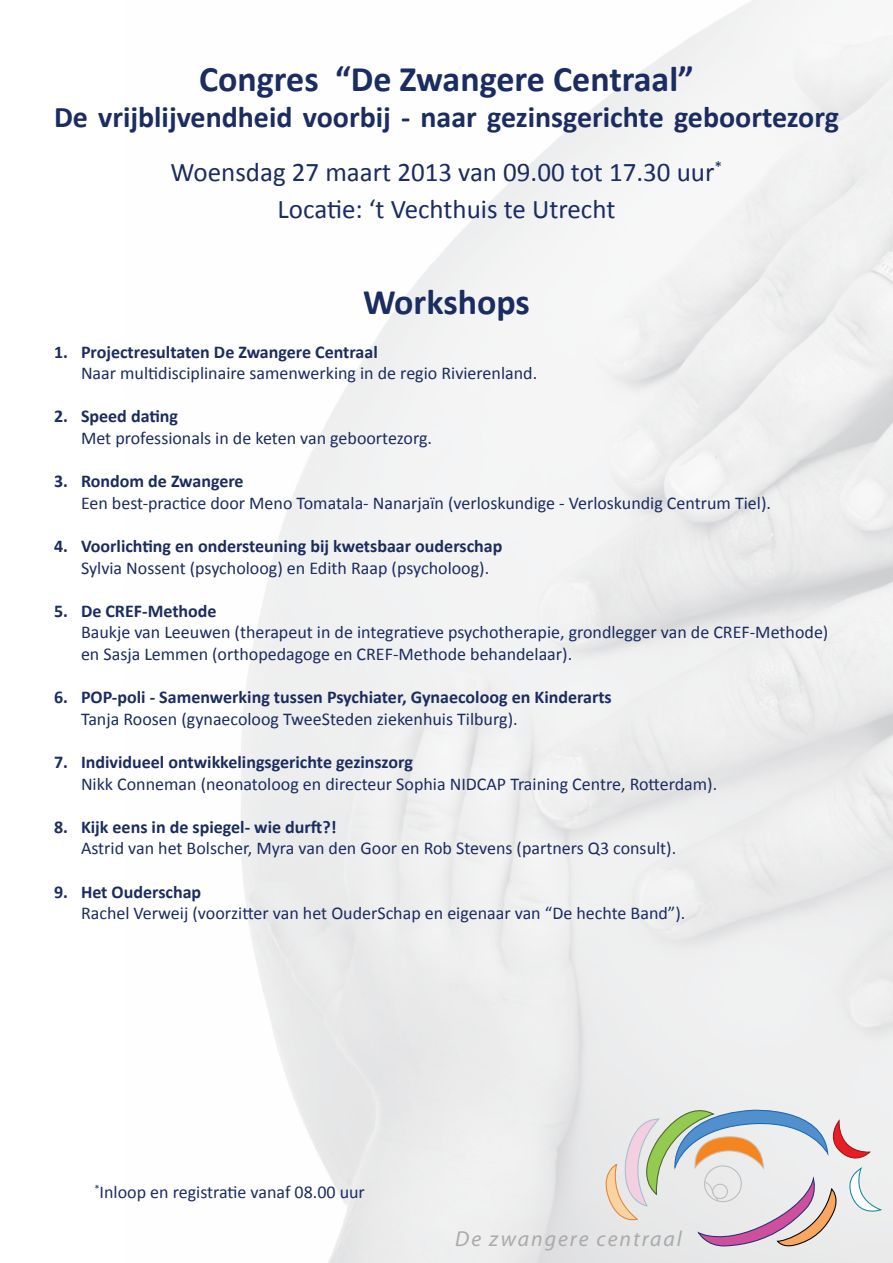
<style>
.page{position:relative;width:893px;height:1263px;background:#fff}
.page>*{position:absolute;margin:0;border:0;box-sizing:border-box;transform-origin:0 0}
.t1{font:700 36px "Calibri";color:#1b2c61}
.t2{font:700 30px "Calibri";color:#1b2c61}
.t3{font:27px "Calibri";color:#1b2c61}
.t4{font:italic 21.75px "Myriad Pro";letter-spacing:.09em;color:#a9aaa9}
.t5{font:18px/21.6px "Calibri";color:#1b2c5e}
.t6{font:700 18px/21.6px "Calibri";color:#1b2c5e}
.t7{font:18px "Calibri";color:#1b2c61}
.s1{font-weight:700}
.s2{font-weight:400}
</style>
<div class="page">
<svg style="left:598px;top:1110px;width:284px;height:139px;background:#dad5d4"></svg>
<p class="t1" style="left:199px;top:56px;width:496px">Congres “De Zwangere Centraal”</p>
<p class="t2" style="left:54px;top:98px;width:786px">De vrijblijvendheid voorbij - naar gezinsgerichte geboortezorg</p>
<p class="t3" style="left:171px;top:155px;width:553px">Woensdag 27 maart 2013 van 09.00 tot 17.30 uur<sup>*</sup></p>
<p class="t3" style="left:278px;top:192px;width:339px">Locatie: ‘t Vechthuis te Utrecht</p>
<p class="t1" style="left:363px;top:279px;width:168px">Workshops</p>
<p class="t5" style="left:81px;top:341px;width:458px;text-indent:-27px"><span class="s1">1. Projectresultaten De Zwangere Centraal<br></span>Naar multidisciplinaire samenwerking in de regio Rivierenland.</p>
<p class="t5" style="left:81px;top:406px;width:353px;text-indent:-27px"><span class="s1">2. Speed dating<br></span>Met professionals in de keten van geboortezorg.</p>
<p class="t5" style="left:81px;top:470px;width:691px;text-indent:-27px"><span class="s1">3. Rondom de Zwangere<br></span>Een best-practice door Meno Tomatala- Nanarjaïn (verloskundige - Verloskundig Centrum Tiel).</p>
<p class="t6" style="left:81px;top:535px;width:423px;text-indent:-27px">4. Voorlichting en ondersteuning bij kwetsbaar ouderschap<br><span class="s2">Sylvia Nossent (psycholoog) en Edith Raap (psycholoog).</span></p>
<p class="t5" style="left:81px;top:600px;width:749px;text-indent:-27px"><span class="s1">5. De CREF-Methode<br></span>Baukje van Leeuwen (therapeut in de integratieve psychotherapie, grondlegger van de CREF-Methode) en Sasja Lemmen (orthopedagoge en CREF-Methode behandelaar).</p>
<p class="t6" style="left:81px;top:686px;width:532px;text-indent:-27px">6. POP-poli - Samenwerking tussen Psychiater, Gynaecoloog en Kinderarts<br><span class="s2">Tanja Roosen (gynaecoloog TweeSteden ziekenhuis Tilburg).</span></p>
<p class="t5" style="left:81px;top:751px;width:638px;text-indent:-27px"><span class="s1">7. Individueel ontwikkelingsgerichte gezinszorg<br></span>Nikk Conneman (neonatoloog en directeur Sophia NIDCAP Training Centre, Rotterdam).</p>
<p class="t5" style="left:81px;top:816px;width:597px;text-indent:-27px"><span class="s1">8. Kijk eens in de spiegel- wie durft?!<br></span>Astrid van het Bolscher, Myra van den Goor en Rob Stevens (partners Q3 consult).</p>
<p class="t5" style="left:81px;top:881px;width:606px;text-indent:-27px"><span class="s1">9. Het Ouderschap<br></span>Rachel Verweij (voorzitter van het OuderSchap en eigenaar van “De hechte Band”).</p>
<p class="t7" style="left:94px;top:1181px;width:272px"><sup>*</sup>Inloop en registratie vanaf 08.00 uur</p>
<p class="t4" style="left:455px;top:1225px;width:228px">De zwangere centraal</p>
</div>
